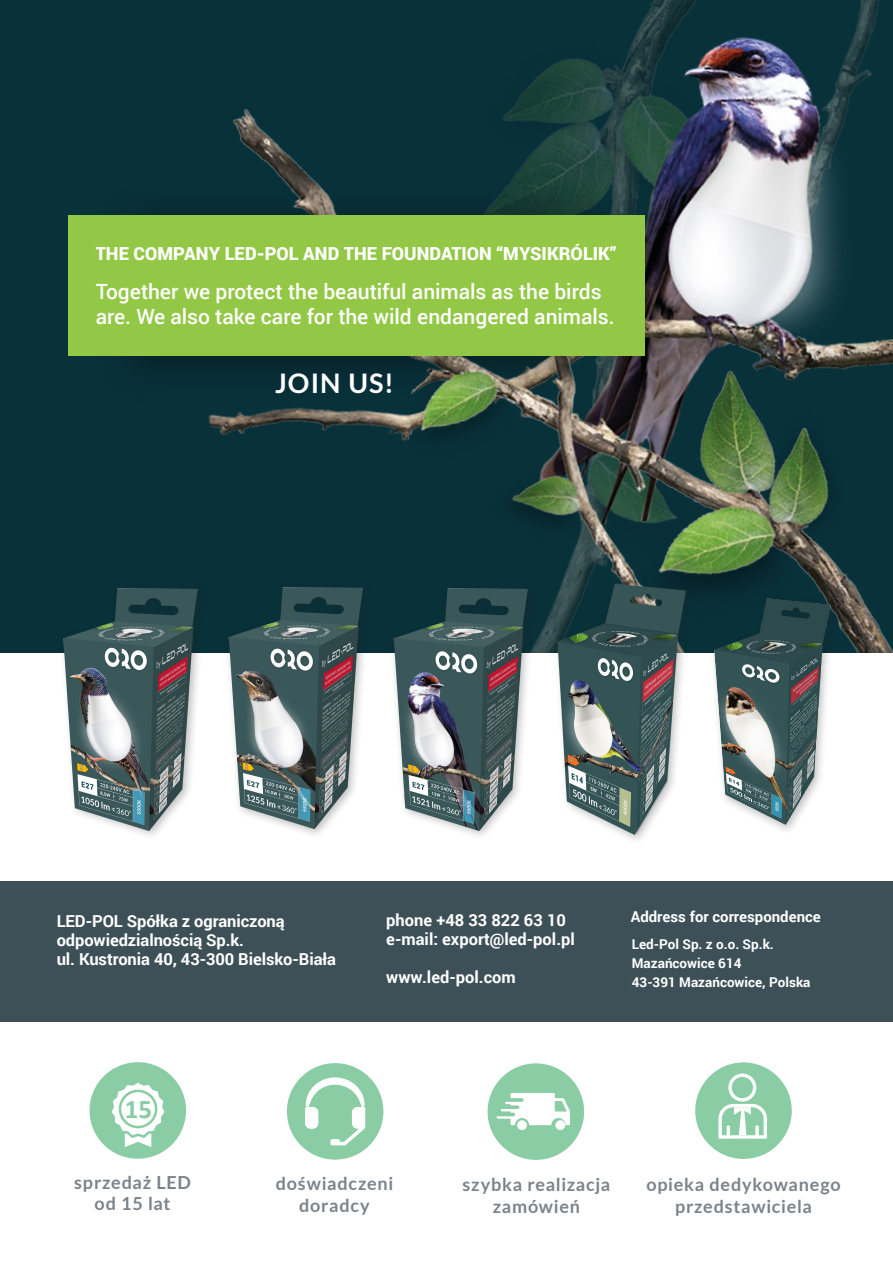
<style>
.page{position:relative;width:893px;height:1263px;background:#fff}
.page>*{position:absolute;margin:0;border:0;box-sizing:border-box;transform-origin:0 0}
.amm_tab_pion{font:700 27px "Lato";letter-spacing:.04em;color:#fff}
.t1{font:700 27px "Calibri";color:#8acca3}
.amm_tab_pion-2{font:500 21px/25.2px "Roboto";color:#fff}
.amm_tab_pion-3{font:700 18px/21.6px "Lato";letter-spacing:.04em;color:#7b838a;text-align:center}
.amm_tab_pion-4{font:900 18px "Roboto";letter-spacing:.005em;color:#fff}
.t2{font:700 16.5px "Roboto";letter-spacing:-.005em;color:#fff}
.t3{font:700 15px "Roboto";color:#fff}
.t4{font:700 13.5px/18.9px "Roboto";color:#fff}
</style>
<div class="page">
<div style="left:0;top:0;width:893px;height:653px;background:#09313a"></div>
<div style="left:0;top:881px;width:893px;height:141px;background:#3e5057"></div>
<img style="left:96px;top:0;width:796px;height:583px">
<img style="left:63px;top:572px;width:147px;height:264px">
<img style="left:219px;top:571px;width:162px;height:264px">
<img style="left:384px;top:572px;width:147px;height:264px">
<img style="left:701px;top:583px;width:192px;height:247px">
<img style="left:531px;top:569px;width:170px;height:271px">
<div style="left:90px;top:1062px;width:96px;height:97px;background:#8acca3;border-radius:50%"></div>
<div style="left:488px;top:1063px;width:96px;height:97px;background:#8acca3;border-radius:50%"></div>
<svg style="left:497px;top:1093px;width:73px;height:32px"></svg>
<div style="left:517px;top:1120px;width:10px;height:10px;background:#fff;border-radius:50%"></div>
<div style="left:287px;top:1063px;width:96px;height:97px;background:#8acca3;border-radius:50%"></div>
<svg style="left:305px;top:1077px;width:61px;height:69px"></svg>
<svg style="left:112px;top:1083px;width:52px;height:64px"></svg>
<div style="left:695px;top:1062px;width:97px;height:97px;background:#8acca3;border-radius:50%"></div>
<svg style="left:718px;top:1073px;width:49px;height:66px"></svg>
<div style="left:555px;top:1120px;width:10px;height:10px;background:#fff;border-radius:50%"></div>
<div style="left:68px;top:216px;width:576px;height:140px;background:#92c846"></div>
<p class="amm_tab_pion-4" style="left:96px;top:241px;width:522px">THE COMPANY LED-POL AND THE FOUNDATION “MYSIKRÓLIK”</p>
<p class="amm_tab_pion-2" style="left:96px;top:278px;width:520px">Together we protect the beautiful animals as the birds are. We also take care for the wild endangered animals.</p>
<p class="amm_tab_pion" style="left:275px;top:367px;width:120px">JOIN US!</p>
<p class="t2" style="left:57px;top:910px;width:229px">LED-POL Spółka z ograniczoną</p>
<p class="t2" style="left:57px;top:929px;width:189px">odpowiedzialnością Sp.k.</p>
<p class="t2" style="left:57px;top:948px;width:281px">ul. Kustronia 40, 43-300 Bielsko-Biała</p>
<p class="t2" style="left:386px;top:909px;width:181px">phone +48 33 822 63 10</p>
<p class="t2" style="left:386px;top:928px;width:190px">e-mail: export@led-pol.pl</p>
<p class="t2" style="left:386px;top:965px;width:131px">www.led-pol.com</p>
<p class="t3" style="left:631px;top:905px;width:192px">Address for correspondence</p>
<p class="t4" style="left:632px;top:934px;width:144px">Led-Pol Sp. z o.o. Sp.k.</p>
<p class="t4" style="left:632px;top:953px;width:180px">Mazańcowice 614<br>43-391 Mazańcowice, Polska</p>
<h1 class="t1" style="left:125px;top:1090px;width:29px">15</h1>
<p class="amm_tab_pion-3" style="left:74px;top:1171px;width:118px">sprzedaż LED</p>
<p class="amm_tab_pion-3" style="left:95px;top:1193px;width:78px">od 15 lat</p>
<p class="amm_tab_pion-3" style="left:276px;top:1172px;width:119px">doświadczeni doradcy</p>
<p class="amm_tab_pion-3" style="left:463px;top:1173px;width:149px">szybka realizacja zamówień</p>
<p class="amm_tab_pion-3" style="left:646px;top:1173px;width:196px">opieka dedykowanego przedstawiciela</p>
</div>
